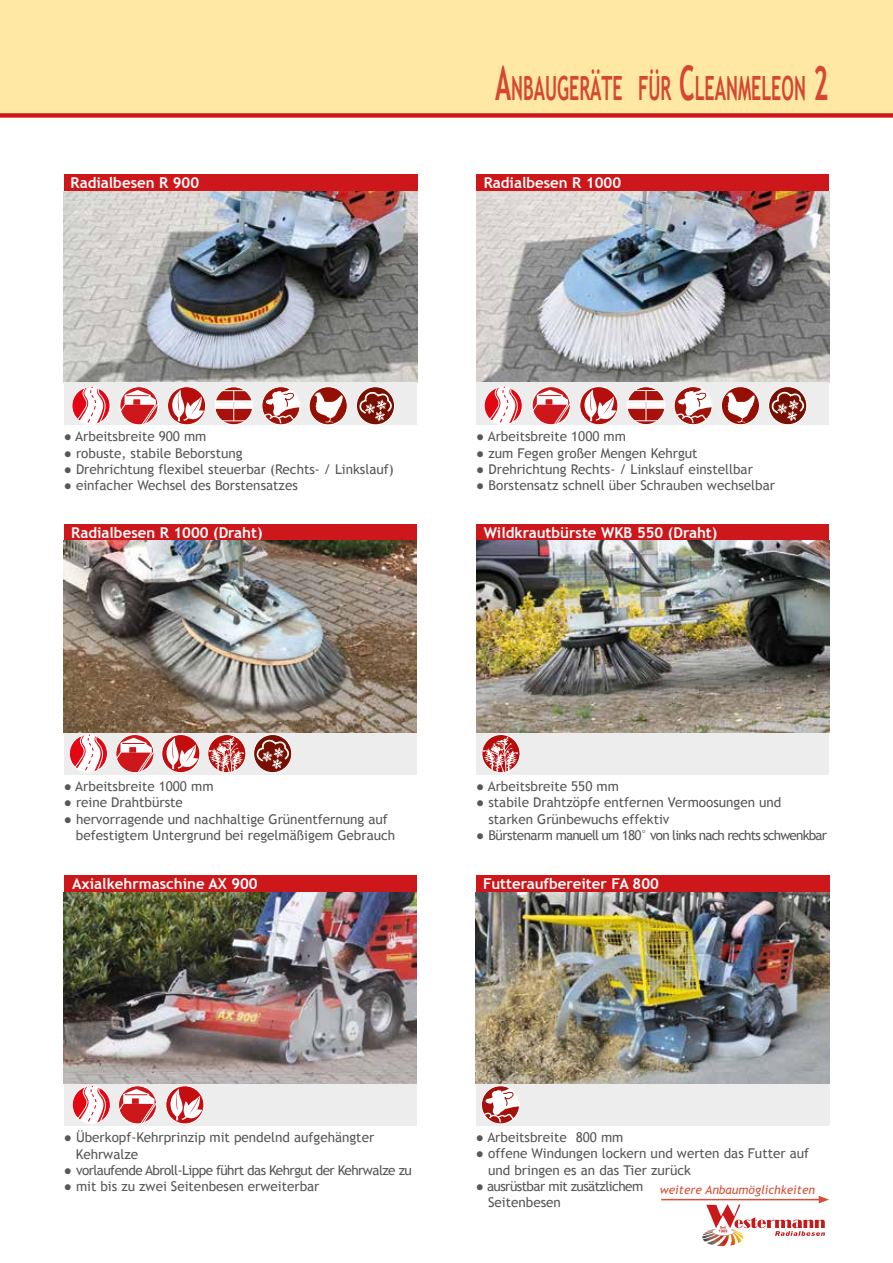
<style>
.page{position:relative;width:893px;height:1263px;background:#fff}
.page>*{position:absolute;margin:0;border:0;box-sizing:border-box;transform-origin:0 0}
.t1{font:700 33.45px "Trebuchet MS";color:#d54732;scale:.53 1}
.t2{font:700 15px "Trebuchet MS";color:#fff}
.t3{font:13.5px/16.2px "Trebuchet MS";color:#575756}
.t4{font:13.5px/16.2px "Trebuchet MS";letter-spacing:-.04em;color:#575756}
.t5{font:13.5px "Trebuchet MS";letter-spacing:-.06em;color:#575756}
.t6{font:italic 12px "Trebuchet MS";color:#d74f38}
.s1{font-size:47.7px}
</style>
<div class="page">
<div style="left:0;top:0;width:893px;height:113px;background:#ffe8a4"></div>
<div style="left:0;top:113px;width:893px;height:5px;background:#cd171a"></div>
<hr style="left:661px;top:1199px;width:160px;height:1px;background:#d74f38">
<div style="left:476px;top:174px;width:353px;height:17px;background:#cd171a"></div>
<div style="left:64px;top:174px;width:353px;height:17px;background:#cd171a"></div>
<img style="left:64px;top:191px;width:353px;height:192px">
<img style="left:476px;top:191px;width:353px;height:191px">
<div style="left:476px;top:524px;width:353px;height:17px;background:#cd171a"></div>
<div style="left:64px;top:524px;width:353px;height:17px;background:#cd171a"></div>
<div style="left:476px;top:732px;width:353px;height:43px;background:#ededed"></div>
<div style="left:64px;top:732px;width:353px;height:43px;background:#ededed"></div>
<img style="left:64px;top:541px;width:353px;height:191px">
<img style="left:476px;top:541px;width:353px;height:191px">
<div style="left:207px;top:734px;width:39px;height:39px;border:1px solid #fff;border-radius:50%"></div>
<svg style="left:208px;top:736px;width:36px;height:37px"></svg>
<svg style="left:254px;top:734px;width:38px;height:39px"></svg>
<div style="left:253px;top:734px;width:39px;height:39px;border:1px solid #fff;border-radius:50%"></div>
<svg style="left:257px;top:737px;width:35px;height:32px"></svg>
<svg style="left:162px;top:734px;width:38px;height:39px"></svg>
<div style="left:162px;top:734px;width:38px;height:39px;border:1px solid #fff;border-radius:50%"></div>
<svg style="left:166px;top:737px;width:32px;height:32px"></svg>
<svg style="left:116px;top:734px;width:38px;height:39px"></svg>
<div style="left:116px;top:734px;width:38px;height:39px;border:1px solid #fff;border-radius:50%"></div>
<svg style="left:116px;top:738px;width:38px;height:35px"></svg>
<svg style="left:69px;top:734px;width:38px;height:39px"></svg>
<div style="left:69px;top:734px;width:39px;height:39px;border:1px solid #fff;border-radius:50%"></div>
<svg style="left:75px;top:734px;width:29px;height:39px"></svg>
<div style="left:482px;top:734px;width:38px;height:39px;border:1px solid #fff;border-radius:50%"></div>
<svg style="left:483px;top:736px;width:35px;height:37px"></svg>
<div style="left:64px;top:875px;width:353px;height:17px;background:#cd171a"></div>
<div style="left:64px;top:1083px;width:353px;height:43px;background:#ededed"></div>
<img style="left:64px;top:892px;width:353px;height:191px">
<svg style="left:166px;top:1086px;width:38px;height:38px"></svg>
<div style="left:166px;top:1085px;width:38px;height:39px;border:1px solid #fff;border-radius:50%"></div>
<svg style="left:170px;top:1088px;width:32px;height:32px"></svg>
<svg style="left:119px;top:1086px;width:38px;height:38px"></svg>
<div style="left:118px;top:1085px;width:39px;height:39px;border:1px solid #fff;border-radius:50%"></div>
<svg style="left:118px;top:1089px;width:39px;height:35px"></svg>
<svg style="left:72px;top:1086px;width:38px;height:38px"></svg>
<div style="left:72px;top:1085px;width:39px;height:39px;border:1px solid #fff;border-radius:50%"></div>
<svg style="left:77px;top:1085px;width:30px;height:39px"></svg>
<div style="left:476px;top:875px;width:354px;height:17px;background:#cd171a"></div>
<div style="left:476px;top:1083px;width:353px;height:43px;background:#ededed"></div>
<img style="left:476px;top:892px;width:354px;height:191px">
<svg style="left:481px;top:1086px;width:39px;height:38px"></svg>
<div style="left:481px;top:1085px;width:39px;height:39px;border:1px solid #fff;border-radius:50%"></div>
<svg style="left:483px;top:1088px;width:37px;height:36px"></svg>
<div style="left:64px;top:383px;width:353px;height:42px;background:#ededed"></div>
<svg style="left:356px;top:387px;width:39px;height:38px"></svg>
<div style="left:356px;top:386px;width:39px;height:39px;border:1px solid #fff;border-radius:50%"></div>
<svg style="left:359px;top:389px;width:36px;height:32px"></svg>
<svg style="left:168px;top:387px;width:38px;height:38px"></svg>
<div style="left:167px;top:386px;width:39px;height:39px;border:1px solid #fff;border-radius:50%"></div>
<svg style="left:172px;top:389px;width:32px;height:32px"></svg>
<svg style="left:262px;top:387px;width:38px;height:38px"></svg>
<div style="left:262px;top:386px;width:38px;height:39px;border:1px solid #fff;border-radius:50%"></div>
<svg style="left:263px;top:389px;width:37px;height:36px"></svg>
<div style="left:72px;top:387px;width:38px;height:38px;background:#e30613;border-radius:50%"></div>
<div style="left:72px;top:386px;width:38px;height:39px;border:1px solid #fff;border-radius:50%"></div>
<svg style="left:77px;top:386px;width:29px;height:39px"></svg>
<svg style="left:120px;top:387px;width:38px;height:38px"></svg>
<div style="left:120px;top:386px;width:38px;height:39px;border:1px solid #fff;border-radius:50%"></div>
<svg style="left:120px;top:390px;width:39px;height:35px"></svg>
<div style="left:309px;top:387px;width:38px;height:38px;background:#951004;border-radius:50%"></div>
<div style="left:309px;top:386px;width:38px;height:39px;border:1px solid #fff;border-radius:50%"></div>
<img style="left:313px;top:392px;width:31px;height:31px">
<svg style="left:215px;top:387px;width:38px;height:38px"></svg>
<div style="left:215px;top:386px;width:38px;height:39px;border:1px solid #fff;border-radius:50%"></div>
<hr style="left:215px;top:408px;width:38px;height:1px;background:#fff">
<svg style="left:215px;top:400px;width:38px;height:8px"></svg>
<hr style="left:233px;top:390px;width:1px;height:31px;background:#fff">
<svg style="left:222px;top:390px;width:24px;height:1px"></svg>
<svg style="left:222px;top:420px;width:24px;height:1px"></svg>
<div style="left:476px;top:382px;width:353px;height:43px;background:#ededed"></div>
<svg style="left:769px;top:387px;width:38px;height:38px"></svg>
<div style="left:768px;top:386px;width:39px;height:39px;border:1px solid #fff;border-radius:50%"></div>
<svg style="left:772px;top:389px;width:35px;height:32px"></svg>
<svg style="left:580px;top:387px;width:38px;height:38px"></svg>
<div style="left:579px;top:386px;width:39px;height:39px;border:1px solid #fff;border-radius:50%"></div>
<svg style="left:584px;top:389px;width:32px;height:32px"></svg>
<div style="left:674px;top:386px;width:38px;height:39px;border:1px solid #fff;border-radius:50%"></div>
<svg style="left:675px;top:388px;width:37px;height:37px"></svg>
<svg style="left:484px;top:387px;width:38px;height:38px"></svg>
<div style="left:484px;top:386px;width:39px;height:39px;border:1px solid #fff;border-radius:50%"></div>
<svg style="left:489px;top:386px;width:30px;height:39px"></svg>
<div style="left:532px;top:387px;width:38px;height:38px;background:#cd171a;border-radius:50%"></div>
<div style="left:532px;top:386px;width:38px;height:39px;border:1px solid #fff;border-radius:50%"></div>
<svg style="left:532px;top:390px;width:39px;height:35px"></svg>
<div style="left:721px;top:387px;width:38px;height:38px;background:#951004;border-radius:50%"></div>
<div style="left:721px;top:386px;width:39px;height:39px;border:1px solid #fff;border-radius:50%"></div>
<img style="left:725px;top:392px;width:31px;height:31px">
<div style="left:627px;top:387px;width:38px;height:38px;background:#a8120c;border-radius:50%"></div>
<div style="left:627px;top:386px;width:38px;height:39px;border:1px solid #fff;border-radius:50%"></div>
<hr style="left:627px;top:408px;width:38px;height:1px;background:#fff">
<svg style="left:627px;top:400px;width:38px;height:8px"></svg>
<hr style="left:645px;top:390px;width:1px;height:31px;background:#fff">
<svg style="left:634px;top:390px;width:24px;height:1px"></svg>
<svg style="left:634px;top:420px;width:24px;height:1px"></svg>
<svg style="left:702px;top:1196px;width:127px;height:50px"></svg>
<p class="t2" style="left:71px;top:173px;width:130px">Radialbesen R 900</p>
<h1 class="t1" style="left:495px;top:67px;width:630px"><span class="s1">A</span>NBAUGERÄTE FÜR <span class="s1">C</span>LEANMELEON <span class="s1">2</span></h1>
<p class="t2" style="left:484px;top:173px;width:139px">Radialbesen R 1000</p>
<p class="t3" style="left:64px;top:429px;width:144px">● Arbeitsbreite 900 mm</p>
<p class="t3" style="left:64px;top:445px;width:180px">● robuste, stabile Beborstung</p>
<p class="t3" style="left:64px;top:461px;width:331px">● Drehrichtung flexibel steuerbar (Rechts- / Linkslauf)</p>
<p class="t3" style="left:64px;top:477px;width:236px">● einfacher Wechsel des Borstensatzes</p>
<p class="t2" style="left:71px;top:523px;width:193px">Radialbesen R 1000 (Draht)</p>
<p class="t3" style="left:476px;top:429px;width:151px">● Arbeitsbreite 1000 mm</p>
<p class="t3" style="left:476px;top:445px;width:223px">● zum Fegen großer Mengen Kehrgut</p>
<p class="t3" style="left:476px;top:461px;width:278px">● Drehrichtung Rechts- / Linkslauf einstellbar</p>
<p class="t3" style="left:476px;top:477px;width:300px">● Borstensatz schnell über Schrauben wechselbar</p>
<p class="t2" style="left:484px;top:523px;width:235px">Wildkrautbürste WKB 550 (Draht)</p>
<p class="t3" style="left:64px;top:778px;width:151px">● Arbeitsbreite 1000 mm</p>
<p class="t3" style="left:64px;top:795px;width:121px">● reine Drahtbürste</p>
<p class="t3" style="left:76px;top:811px;width:321px;text-indent:-12px">● hervorragende und nachhaltige Grünentfernung auf befestigtem Untergrund bei regelmäßigem Gebrauch</p>
<p class="t2" style="left:72px;top:874px;width:187px">Axialkehrmaschine AX 900</p>
<p class="t3" style="left:476px;top:778px;width:144px">● Arbeitsbreite 550 mm</p>
<p class="t3" style="left:488px;top:795px;width:294px;text-indent:-12px">● stabile Drahtzöpfe entfernen Vermoosungen und starken Grünbewuchs effektiv</p>
<p class="t5" style="left:476px;top:827px;width:352px">● Bürstenarm manuell um 180° von links nach rechts schwenkbar</p>
<p class="t2" style="left:483px;top:874px;width:177px">Futteraufbereiter FA 800</p>
<p class="t3" style="left:76px;top:1130px;width:300px;text-indent:-12px">● Überkopf-Kehrprinzip mit pendelnd aufgehängter<br>Kehrwalze</p>
<p class="t4" style="left:64px;top:1162px;width:350px">● vorlaufende Abroll-Lippe führt das Kehrgut der Kehrwalze zu</p>
<p class="t3" style="left:64px;top:1178px;width:257px">● mit bis zu zwei Seitenbesen erweiterbar</p>
<p class="t3" style="left:476px;top:1129px;width:149px">● Arbeitsbreite 800 mm</p>
<p class="t3" style="left:488px;top:1146px;width:323px;text-indent:-12px">● offene Windungen lockern und werten das Futter auf und bringen es an das Tier zurück</p>
<p class="t4" style="left:488px;top:1178px;width:157px;text-indent:-12px">● ausrüstbar mit zusätzlichem<br>Seitenbesen</p>
<p class="t6" style="left:660px;top:1182px;width:157px">weitere Anbaumöglichkeiten</p>
</div>
